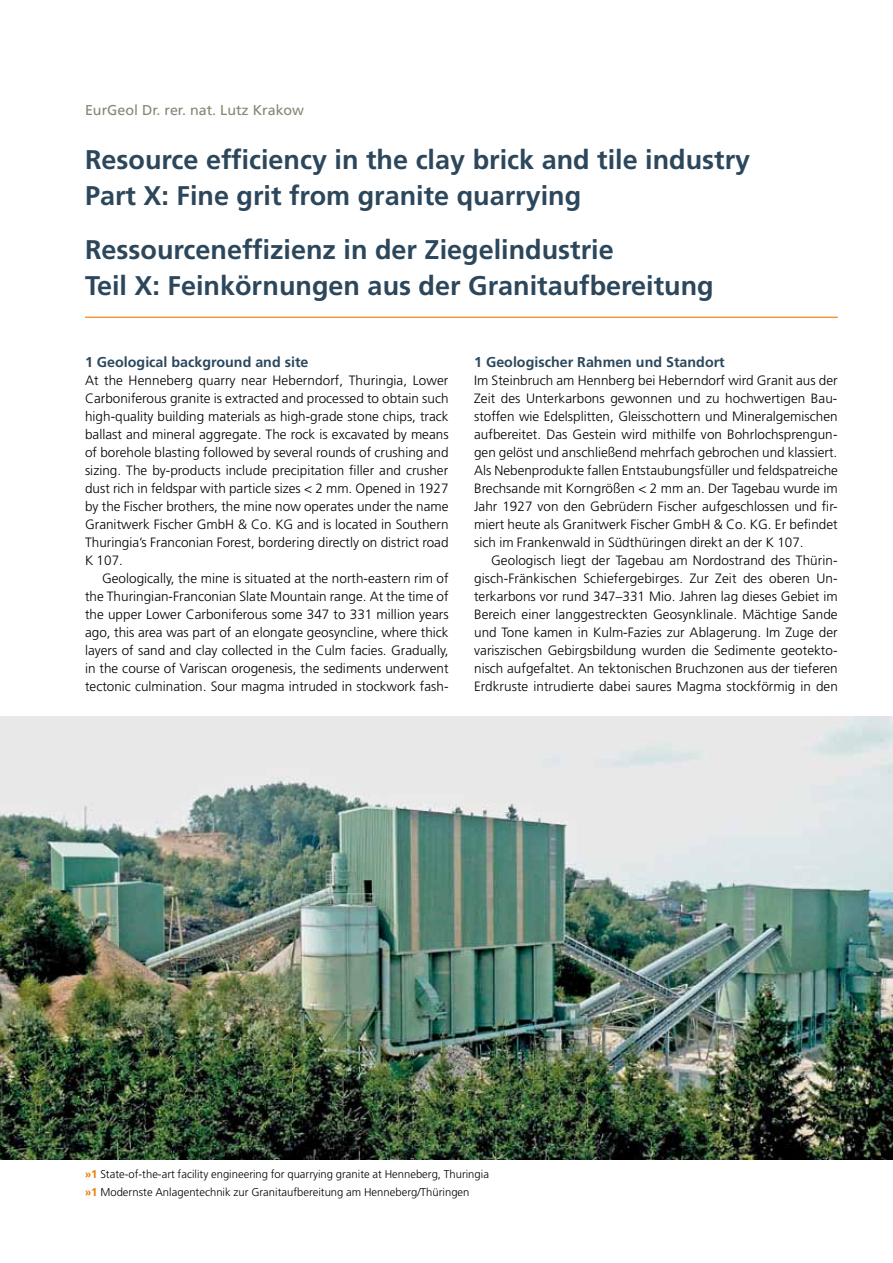
<style>
.page{position:relative;width:893px;height:1263px;background:#fff}
.page>*{position:absolute;margin:0;border:0;box-sizing:border-box;transform-origin:0 0}
.t1{font:700 27px/36px "Frutiger LT Std";color:#2c475c}
.t2{font:700 14.25px "Frutiger LT Std";color:#2c475c}
.t3{font:14.25px "Frutiger LT Std";color:#868474}
.t4{font:300 13.5px/18px "Frutiger LT Std";color:#000;text-align:justify}
.t5{font:300 11.25px "Frutiger LT Std";color:#000}
.s1{font-weight:700;color:#ef7c00}
</style>
<div class="page">
<hr style="left:85px;top:317px;width:753px;height:1px;background:#ef7c00">
<img style="left:0;top:716px;width:893px;height:443px">
<p class="t3" style="left:85px;top:102px;width:221px">EurGeol Dr. rer. nat. Lutz Krakow</p>
<h1 class="t1" style="left:85px;top:142px;width:667px">Resource efficiency in the clay brick and tile industry<br>Part X: Fine grit from granite quarrying</h1>
<h1 class="t1" style="left:85px;top:232px;width:630px">Ressourceneffizienz in der Ziegelindustrie<br>Teil X: Feinkörnungen aus der Granitaufbereitung</h1>
<p class="t2" style="left:85px;top:354px;width:225px">1 Geological background and site</p>
<p class="t4" style="left:85px;top:372px;width:365px">At the Henneberg quarry near Heberndorf, Thuringia, Lower Carboniferous granite is extracted and processed to obtain such high-quality building materials as high-grade stone chips, track ballast and mineral aggregate. The rock is excavated by means of borehole blasting followed by several rounds of crushing and sizing. The by-products include precipitation filler and crusher dust rich in feldspar with particle sizes &lt; 2 mm. Opened in 1927 by the Fischer brothers, the mine now operates under the name Granitwerk Fischer GmbH &amp; Co. KG and is located in Southern Thuringia’s Franconian Forest, bordering directly on district road K 107.</p>
<p class="t4" style="left:85px;top:570px;width:365px;text-indent:17px">Geologically, the mine is situated at the north-eastern rim of the Thuringian-Franconian Slate Mountain range. At the time of the upper Lower Carboniferous some 347 to 331 million years ago, this area was part of an elongate geosyncline, where thick layers of sand and clay collected in the Culm facies. Gradually, in the course of Variscan orogenesis, the sediments underwent tectonic culmination. Sour magma intruded in stockwork fash-</p>
<p class="t2" style="left:474px;top:354px;width:252px">1 Geologischer Rahmen und Standort</p>
<p class="t4" style="left:474px;top:372px;width:365px">Im Steinbruch am Hennberg bei Heberndorf wird Granit aus der Zeit des Unterkarbons gewonnen und zu hochwertigen Bau&shy;stoffen wie Edelsplitten, Gleisschottern und Mineralgemischen aufbereitet. Das Gestein wird mithilfe von Bohrlochsprengun&shy;gen gelöst und anschließend mehrfach gebrochen und klassiert.<br>Als Nebenprodukte fallen Entstaubungsfüller und feldspatreiche Brechsande mit Korngrößen &lt; 2 mm an. Der Tagebau wurde im Jahr 1927 von den Gebrüdern Fischer aufgeschlossen und fir&shy;miert heute als Granitwerk Fischer GmbH &amp; Co. KG. Er befindet sich im Frankenwald in Südthüringen direkt an der K 107.</p>
<p class="t4" style="left:474px;top:552px;width:365px;text-indent:17px">Geologisch liegt der Tagebau am Nordostrand des Thürin&shy;gisch-Fränkischen Schiefergebirges. Zur Zeit des oberen Un&shy;terkarbons vor rund 347–331 Mio. Jahren lag dieses Gebiet im Bereich einer langgestreckten Geosynklinale. Mächtige Sande und Tone kamen in Kulm-Fazies zur Ablagerung. Im Zuge der variszischen Gebirgsbildung wurden die Sedimente geotekto&shy;nisch aufgefaltet. An tektonischen Bruchzonen aus der tieferen Erdkruste intrudierte dabei saures Magma stockförmig in den</p>
<p class="t5" style="left:85px;top:1167px;width:405px"><span class="s1">»1</span> State-of-the-art facility engineering for quarrying granite at Henneberg, Thuringia</p>
<p class="t5" style="left:85px;top:1185px;width:386px"><span class="s1">»1</span> Modernste Anlagentechnik zur Granitaufbereitung am Henneberg/Thüringen</p>
</div>
